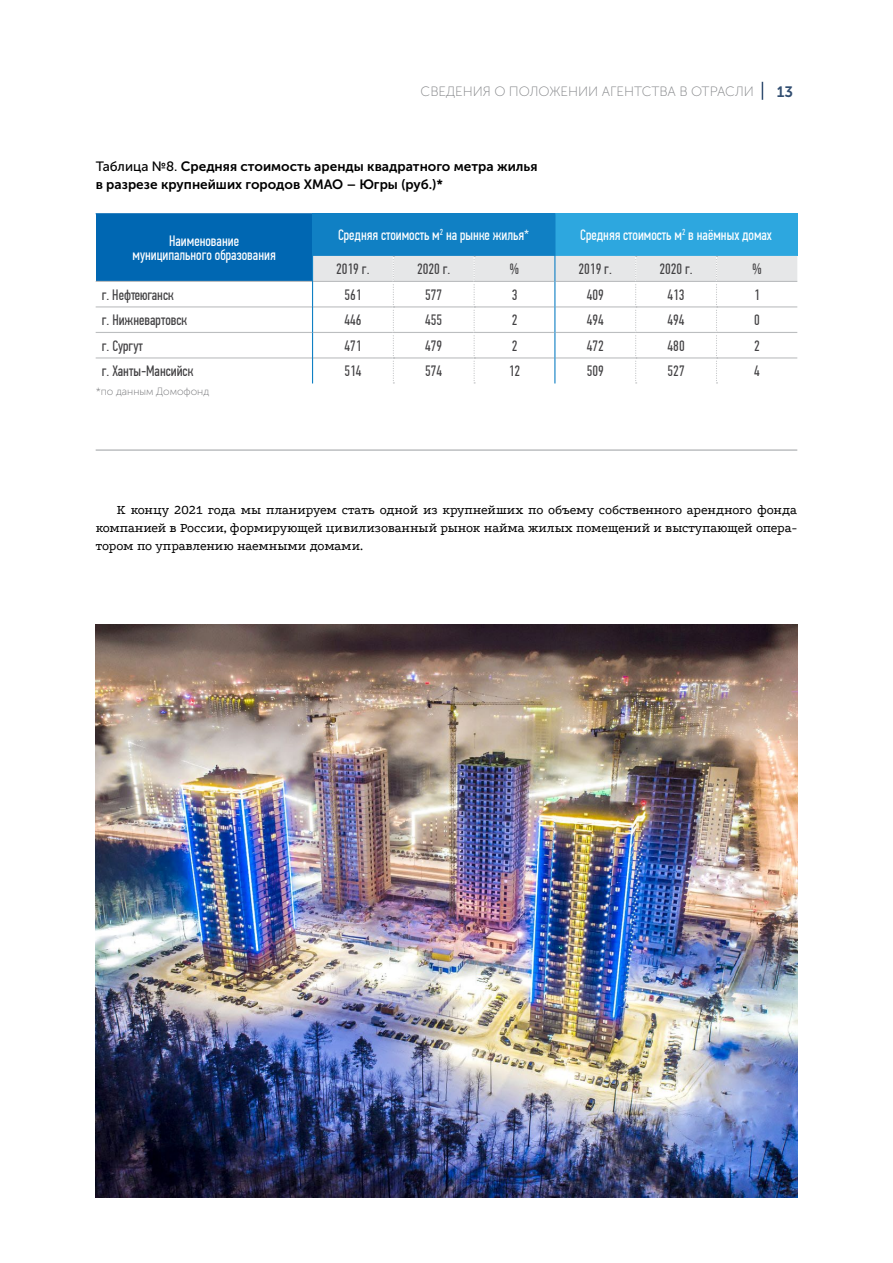
<style>
.page{position:relative;width:893px;height:1263px;background:#fff}
.page>*{position:absolute;margin:0;border:0;box-sizing:border-box;transform-origin:0 0}
.t1{font:15px "PF Din Text Comp Pro";color:#414042}
.t2{font:15px/13.5px "PF Din Text Comp Pro";color:#fff;text-align:center}
.t3{font:15px "Museo Sans Cyrillic 700";color:#324e71}
.t4{font:13.5px/18px "Podkova";letter-spacing:-.015em;color:#000;text-align:justify}
.t5{font:13.5px/18px "Museo Sans Cyrillic 700";color:#000}
.t6{font:13.5px "Museo Sans Cyrillic 100";color:#808285}
.t7{font:10.5px "Museo Sans Cyrillic 100";color:#6d6e71}
.s1{font-family:"Museo Sans Cyrillic 500"}
</style>
<div class="page">
<svg style="left:762px;top:82px;width:1px;height:18px"></svg>
<hr style="left:96px;top:449px;width:701px;height:2px;background:#bcbec0">
<div style="left:96px;top:214px;width:217px;height:67px;background:#0067b2"></div>
<div style="left:313px;top:214px;width:242px;height:42px;background:#1080c4"></div>
<div style="left:555px;top:214px;width:242px;height:42px;background:#2da7df"></div>
<hr style="left:96px;top:281px;width:216px;height:1px;background:#bcbec0">
<hr style="left:96px;top:306px;width:216px;height:1px;background:#bcbec0">
<hr style="left:96px;top:332px;width:216px;height:1px;background:#bcbec0">
<hr style="left:96px;top:357px;width:216px;height:1px;background:#bcbec0">
<hr style="left:312px;top:213px;width:81px;height:1px;background:#1080c4">
<hr style="left:393px;top:213px;width:81px;height:1px;background:#1080c4">
<hr style="left:474px;top:213px;width:81px;height:1px;background:#1080c4">
<hr style="left:96px;top:213px;width:216px;height:1px;background:#0067b2">
<hr style="left:555px;top:213px;width:81px;height:1px;background:#2da7df">
<hr style="left:636px;top:213px;width:80px;height:1px;background:#2da7df">
<hr style="left:716px;top:213px;width:81px;height:1px;background:#2da7df">
<hr style="left:312px;top:214px;width:1px;height:42px;background:#1080c4">
<svg style="left:312px;top:256px;width:485px;height:127px"></svg>
<img style="left:96px;top:625px;width:701px;height:573px">
<p class="t6" style="left:421px;top:84px;width:335px">СВЕДЕНИЯ О ПОЛОЖЕНИИ АГЕНТСТВА В ОТРАСЛИ</p>
<p class="t3" style="left:777px;top:83px;width:18px">13</p>
<p class="t5" style="left:96px;top:158px;width:443px"><span class="s1">Таблица №8.</span> Средняя стоимость аренды квадратного метра жилья в разрезе крупнейших городов ХМАО – Югры (руб.)*</p>
<p class="t2" style="left:132px;top:235px;width:145px">Наименование муниципального образования</p>
<p class="t2" style="left:338px;top:229px;width:193px">Средняя стоимость м<sup>2</sup> на рынке жилья*</p>
<p class="t2" style="left:580px;top:229px;width:193px">Средняя стоимость м<sup>2</sup> в наёмных домах</p>
<p class="t1" style="left:336px;top:261px;width:35px">2019 г.</p>
<p class="t1" style="left:417px;top:261px;width:35px">2020 г.</p>
<p class="t1" style="left:510px;top:261px;width:11px">%</p>
<p class="t1" style="left:579px;top:261px;width:35px">2019 г.</p>
<p class="t1" style="left:659px;top:261px;width:35px">2020 г.</p>
<p class="t1" style="left:752px;top:261px;width:11px">%</p>
<p class="t1" style="left:102px;top:286px;width:74px">г. Нефтеюганск</p>
<p class="t1" style="left:344px;top:286px;width:19px">561</p>
<p class="t1" style="left:425px;top:286px;width:19px">577</p>
<p class="t1" style="left:512px;top:286px;width:7px">3</p>
<p class="t1" style="left:587px;top:286px;width:19px">409</p>
<p class="t1" style="left:668px;top:286px;width:19px">413</p>
<p class="t1" style="left:754px;top:286px;width:7px">1</p>
<p class="t1" style="left:102px;top:312px;width:87px">г. Нижневартовск</p>
<p class="t1" style="left:344px;top:312px;width:19px">446</p>
<p class="t1" style="left:425px;top:312px;width:19px">455</p>
<p class="t1" style="left:512px;top:312px;width:7px">2</p>
<p class="t1" style="left:587px;top:312px;width:19px">494</p>
<p class="t1" style="left:668px;top:312px;width:19px">494</p>
<p class="t1" style="left:754px;top:312px;width:7px">0</p>
<p class="t1" style="left:102px;top:337px;width:43px">г. Сургут</p>
<p class="t1" style="left:344px;top:337px;width:19px">471</p>
<p class="t1" style="left:425px;top:337px;width:19px">479</p>
<p class="t1" style="left:512px;top:337px;width:7px">2</p>
<p class="t1" style="left:587px;top:337px;width:19px">472</p>
<p class="t1" style="left:668px;top:337px;width:19px">480</p>
<p class="t1" style="left:754px;top:337px;width:7px">2</p>
<p class="t1" style="left:102px;top:363px;width:93px">г. Ханты-Мансийск</p>
<p class="t1" style="left:344px;top:363px;width:19px">514</p>
<p class="t1" style="left:425px;top:363px;width:19px">574</p>
<p class="t1" style="left:509px;top:363px;width:13px">12</p>
<p class="t1" style="left:587px;top:363px;width:19px">509</p>
<p class="t1" style="left:668px;top:363px;width:19px">527</p>
<p class="t1" style="left:754px;top:363px;width:7px">4</p>
<p class="t7" style="left:96px;top:386px;width:115px">*по данным Домофонд</p>
<p class="t4" style="left:96px;top:500px;width:703px;text-indent:21px">К концу 2021 года мы планируем стать одной из крупнейших по объему собственного арендного фонда компанией в России, формирующей цивилизованный рынок найма жилых помещений и выступающей опера&shy;тором по управлению наемными домами.</p>
</div>
